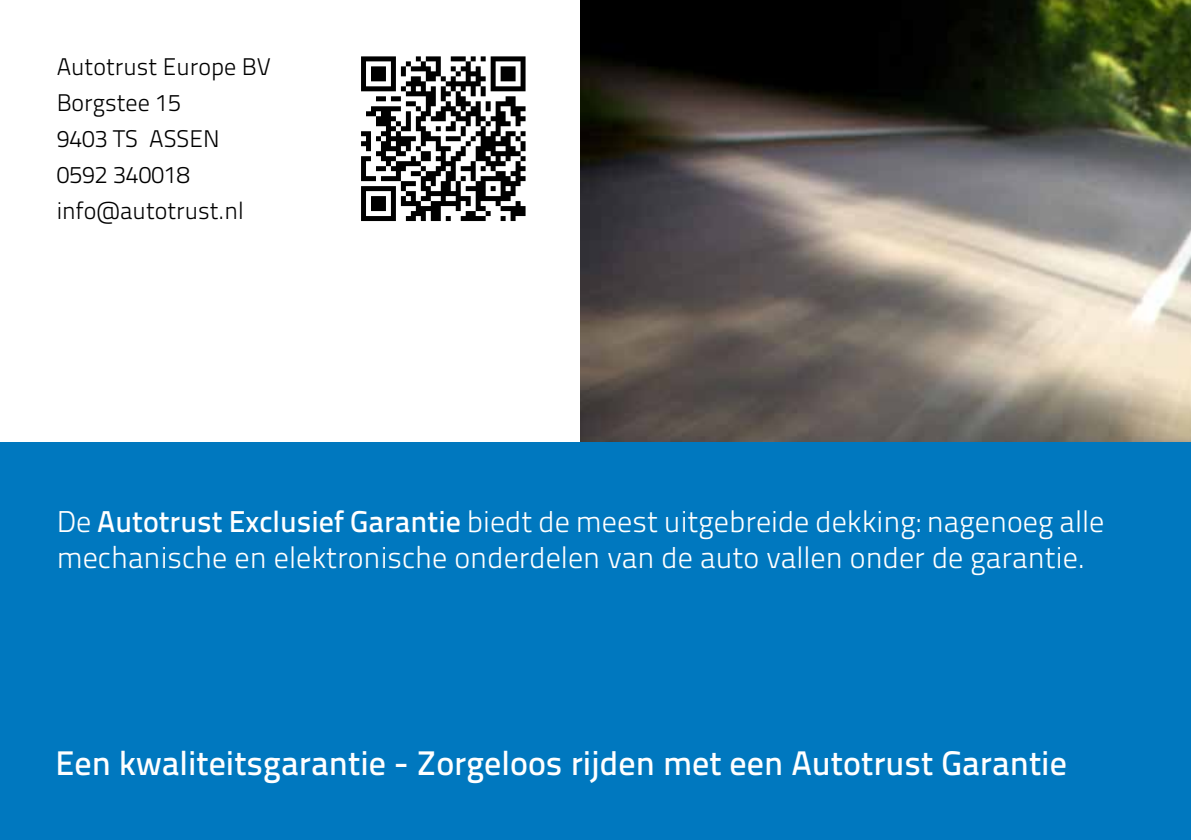
<style>
.page{position:relative;width:1191px;height:840px;background:#fff}
.page>*{position:absolute;margin:0;border:0;box-sizing:border-box;transform-origin:0 0}
.t1{font:34px "Titillium Text 14 L 600 wt";color:#fff}
.t2{font:30px/36px "Titillium Text 14 L 250 wt";color:#fff}
.t3{font:24px/36px "Titillium Text 14 L 250 wt";color:#000}
.s1{font-family:"Titillium Text 14 L 600 wt"}
</style>
<div class="page">
<img style="left:581px;top:0;width:610px;height:442px">
<div style="left:0;top:442px;width:1191px;height:397px;background:#0078bf"></div>
<svg style="left:361px;top:56px;width:164px;height:165px"></svg>
<p class="t3" style="left:57px;top:48px;width:216px">Autotrust Europe BV<br>Borgstee 15<br>9403 TS ASSEN<br>0592 340018 info@autotrust.nl</p>
<p class="t2" style="left:57px;top:503px;width:1049px">De <span class="s1">Autotrust Exclusief Garantie</span> biedt de meest uitgebreide dekking: nagenoeg alle mechanische en elektronische onderdelen van de auto vallen onder de garantie.</p>
<p class="t1" style="left:55px;top:742px;width:1013px">Een kwaliteitsgarantie - Zorgeloos rijden met een Autotrust Garantie</p>
</div>
